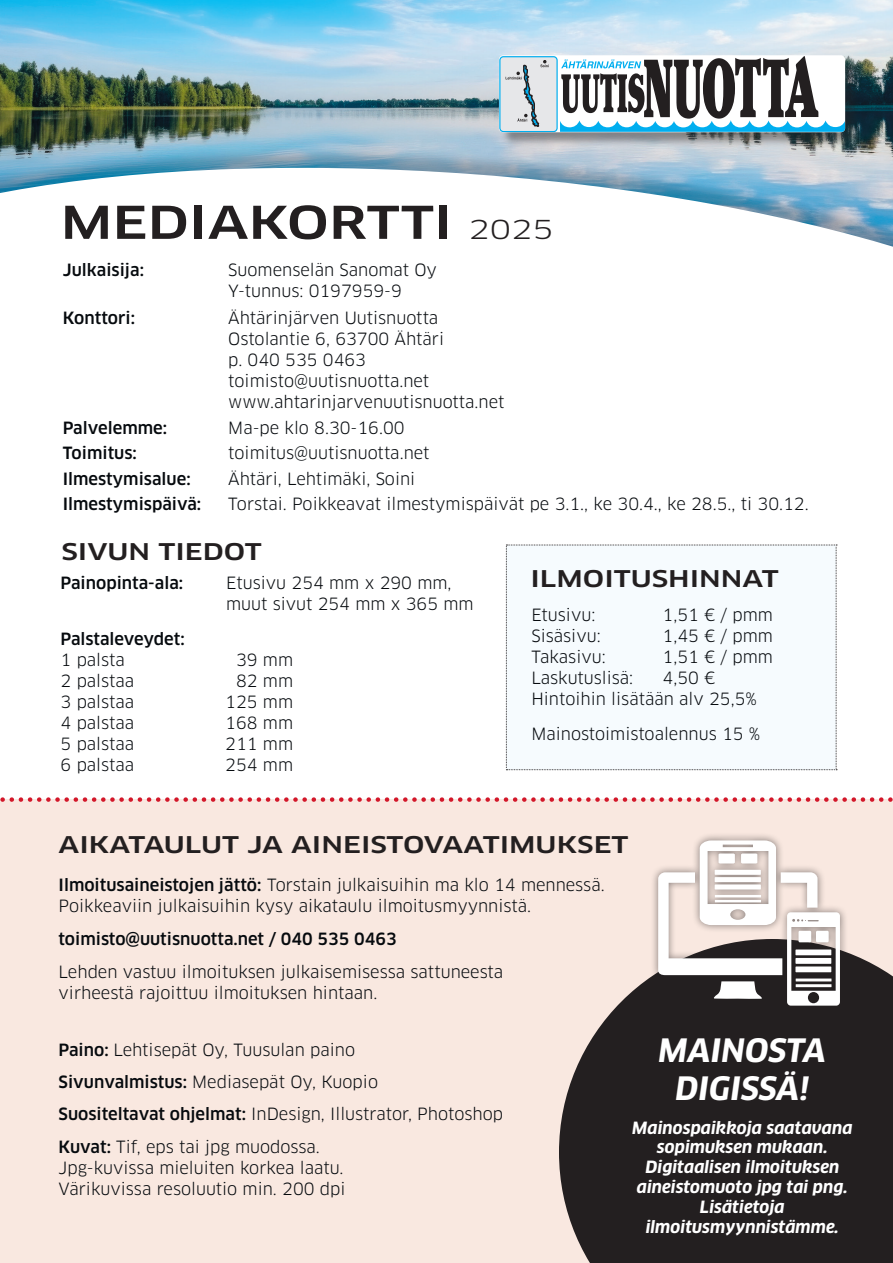
<style>
.page{position:relative;width:893px;height:1263px;background:#fff}
.page>*{position:absolute;margin:0;border:0;box-sizing:border-box;transform-origin:0 0}
.t1{font:500 44.1px "Clan OT";color:#231f20;scale:1.28 1}
.t2{font:italic 700 31.5px/37.8px "Clan OT";color:#fff;text-align:center}
.t3{font:500 22.5px "Clan OT";color:#231f20;scale:1.28 1}
.t4{font:16.5px/21px "Clan OT";color:#060a0e}
.t5{font:500 16.5px "Clan OT";color:#060a0e}
.t6{font:italic 700 16.5px/19.8px "Clan OT";color:#fff;text-align:center}
.s1{font-weight:400;font-size:25.5px}
.s2{font-weight:500}
</style>
<div class="page">
<img style="left:0;top:0;width:893px;height:146px">
<svg style="left:0;top:146px;width:893px;height:454px"></svg>
<div style="left:506px;top:545px;width:331px;height:225px;background:#f6fbfe"></div>
<div style="left:500px;top:56px;width:360px;height:91px;background:#231f20;opacity:.44"></div>
<div style="left:500px;top:57px;width:57px;height:75px;background:#e6e7e9;border-radius:4px"></div>
<div style="left:499px;top:56px;width:59px;height:76px;border:1px solid #00aeef;border-radius:4px"></div>
<svg style="left:506px;top:55px;width:43px;height:72px"></svg>
<svg style="left:560px;top:56px;width:285px;height:76px"></svg>
<div style="left:0;top:799px;width:893px;height:464px;background:#f9e8e0"></div>
<svg style="left:559px;top:953px;width:334px;height:310px;background:#373232"></svg>
<div style="left:650px;top:832px;width:198px;height:182px;background:#231f20;opacity:.57"></div>
<svg style="left:658px;top:840px;width:182px;height:166px"></svg>
<svg style="left:0;top:797px;width:893px;height:5px"></svg>
<h1 class="t1" style="left:61px;top:197px;width:387px">MEDIAKORTTI <span class="s1">2025</span></h1>
<p class="t5" style="left:63px;top:260px;width:83px">Julkaisija:</p>
<p class="t4" style="left:228px;top:260px;width:210px">Suomenselän Sanomat Oy<br>Y-tunnus: 0197959-9</p>
<p class="t5" style="left:63px;top:308px;width:74px">Konttori:</p>
<p class="t4" style="left:228px;top:308px;width:278px">Ähtärinjärven Uutisnuotta<br>Ostolantie 6, 63700 Ähtäri<br>p. 040 535 0463 toimisto@uutisnuotta.net www.ahtarinjarvenuutisnuotta.net</p>
<p class="t5" style="left:63px;top:418px;width:106px">Palvelemme:</p>
<p class="t4" style="left:228px;top:417px;width:178px">Ma-pe klo 8.30-16.00</p>
<p class="t5" style="left:63px;top:443px;width:76px">Toimitus:</p>
<p class="t4" style="left:228px;top:443px;width:203px">toimitus@uutisnuotta.net</p>
<p class="t5" style="left:63px;top:469px;width:129px">Ilmestymisalue:</p>
<p class="t4" style="left:228px;top:468px;width:189px">Ähtäri, Lehtimäki, Soini</p>
<p class="t5" style="left:63px;top:494px;width:140px">Ilmestymispäivä:</p>
<p class="t4" style="left:228px;top:494px;width:582px">Torstai. Poikkeavat ilmestymispäivät pe 3.1., ke 30.4., ke 28.5., ti 30.12.</p>
<h3 class="t3" style="left:61px;top:539px;width:158px">SIVUN TIEDOT</h3>
<p class="t5" style="left:61px;top:574px;width:124px">Painopinta-ala:</p>
<p class="t4" style="left:226px;top:573px;width:249px">Etusivu 254 mm x 290 mm, muut sivut 254 mm x 365 mm</p>
<p class="t5" style="left:61px;top:629px;width:126px">Palstaleveydet:</p>
<p class="t4" style="left:61px;top:649px;width:66px">1 palsta</p>
<p class="t4" style="left:236px;top:649px;width:59px">39 mm</p>
<p class="t4" style="left:61px;top:670px;width:75px">2 palstaa</p>
<p class="t4" style="left:236px;top:670px;width:59px">82 mm</p>
<p class="t4" style="left:61px;top:691px;width:75px">3 palstaa</p>
<p class="t4" style="left:225px;top:691px;width:69px">125 mm</p>
<p class="t4" style="left:61px;top:712px;width:75px">4 palstaa</p>
<p class="t4" style="left:225px;top:712px;width:69px">168 mm</p>
<p class="t4" style="left:61px;top:733px;width:75px">5 palstaa</p>
<p class="t4" style="left:225px;top:733px;width:69px">211 mm</p>
<p class="t4" style="left:61px;top:754px;width:75px">6 palstaa</p>
<p class="t4" style="left:225px;top:754px;width:69px">254 mm</p>
<h3 class="t3" style="left:530px;top:565px;width:195px">ILMOITUSHINNAT</h3>
<p class="t4" style="left:531px;top:604px;width:66px">Etusivu:</p>
<p class="t4" style="left:662px;top:604px;width:112px">1,51 € / pmm</p>
<p class="t4" style="left:531px;top:625px;width:71px">Sisäsivu:</p>
<p class="t4" style="left:662px;top:625px;width:112px">1,45 € / pmm</p>
<p class="t4" style="left:531px;top:646px;width:76px">Takasivu:</p>
<p class="t4" style="left:662px;top:646px;width:112px">1,51 € / pmm</p>
<p class="t4" style="left:531px;top:667px;width:103px">Laskutuslisä:</p>
<p class="t4" style="left:531px;top:667px;width:227px;text-indent:131px">4,50 €<br>Hintoihin lisätään alv 25,5%</p>
<p class="t4" style="left:531px;top:723px;width:231px">Mainostoimistoalennus 15 %</p>
<h3 class="t3" style="left:59px;top:832px;width:447px">AIKATAULUT JA AINEISTOVAATIMUKSET</h3>
<p class="t4" style="left:59px;top:874px;width:548px"><span class="s2">Ilmoitusaineistojen jättö:</span> Torstain julkaisuihin ma klo 14 mennessä.<br>Poikkeaviin julkaisuihin kysy aikataulu ilmoitusmyynnistä.</p>
<p class="t5" style="left:59px;top:929px;width:340px">toimisto@uutisnuotta.net / 040 535 0463</p>
<p class="t4" style="left:59px;top:961px;width:446px">Lehden vastuu ilmoituksen julkaisemisessa sattuneesta virheestä rajoittuu ilmoituksen hintaan.</p>
<p class="t4" style="left:59px;top:1034px;width:446px;line-height:32.2px"><span class="s2">Paino:</span> Lehtisepät Oy, Tuusulan paino<br><span class="s2">Sivunvalmistus:</span> Mediasepät Oy, Kuopio<br><span class="s2">Suositeltavat ohjelmat:</span> InDesign, Illustrator, Photoshop <span class="s2">Kuvat:</span> Tif, eps tai jpg muodossa.</p>
<p class="t4" style="left:59px;top:1157px;width:288px">Jpg-kuvissa mieluiten korkea laatu.<br>Värikuvissa resoluutio min. 200 dpi</p>
<h2 class="t2" style="left:659px;top:1032px;width:169px">MAINOSTA<br>DIGISSÄ!</h2>
<p class="t6" style="left:632px;top:1118px;width:222px">Mainospaikkoja saatavana sopimuksen mukaan.<br>Digitaalisen ilmoituksen aineistomuoto jpg tai png.<br>Lisätietoja ilmoitusmyynnistämme.</p>
</div>
